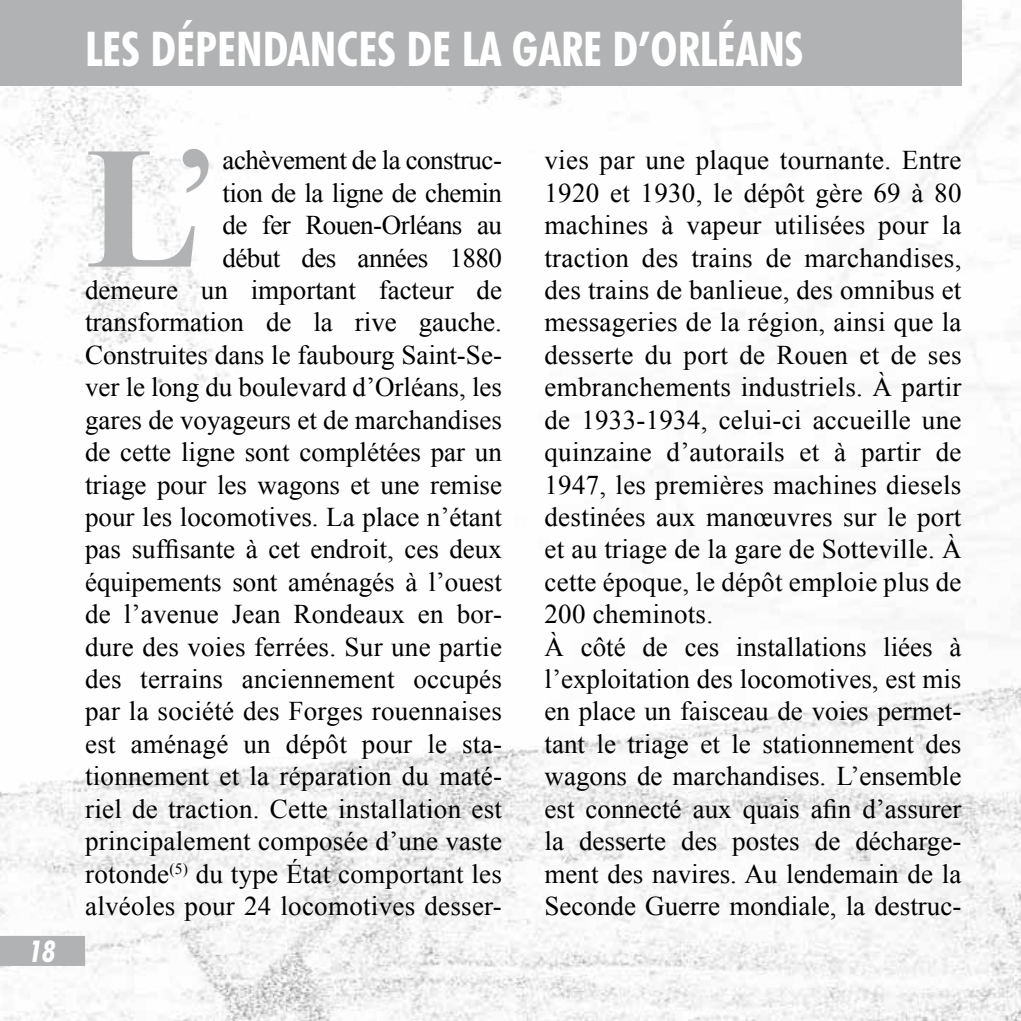
<style>
.page{position:relative;width:1021px;height:1021px;background:#fff}
.page>*{position:absolute;margin:0;border:0;box-sizing:border-box;transform-origin:0 0}
.t1{font:700 173.7px "Times New Roman";color:#b1b2b3}
.t2{font:700 condensed 48px "Futura BT";color:#fff}
.t3{font:italic 700 condensed 30px "Futura BT";color:#fff}
.t4{font:27px/32.4px "Times New Roman";letter-spacing:.01em;color:#000;text-align:right}
.s1{font-weight:400}
</style>
<div class="page">
<img style="left:0;top:0;width:1020px;height:1020px">
<div style="left:0;top:935px;width:85px;height:30px;background:#b1b2b3"></div>
<div style="left:0;top:0;width:961px;height:85px;background:#b1b2b3"></div>
<h2 class="t2" style="left:85px;top:20px;width:719px">LES DÉPENDANCES DE LA GARE D’ORLÉANS</h2>
<p class="t3" style="left:29px;top:932px;width:28px">18</p>
<h1 class="t1" style="left:85px;top:108px;width:141px">L<span class="s1">’</span></h1>
<p class="t4" style="left:85px;top:144px;width:418px">achèvement de la construc-<br>tion de la ligne de chemin<br>de fer Rouen-Orléans au<br>début des années 1880<br>demeure un important facteur de transformation de la rive gauche.<br>Construites dans le faubourg Saint-Se&shy;ver le long du boulevard d’Orléans, les gares de voyageurs et de marchandises de cette ligne sont complétées par un triage pour les wagons et une remise pour les locomotives. La place n’étant pas suffisante à cet endroit, ces deux équipements sont aménagés à l’ouest de l’avenue Jean Rondeaux en bor&shy;dure des voies ferrées. Sur une partie des terrains anciennement occupés par la société des Forges rouennaises est aménagé un dépôt pour le sta&shy;tionnement et la réparation du maté&shy;riel de traction. Cette installation est principalement composée d’une vaste rotonde<sup>(5)</sup> du type État comportant les alvéoles pour 24 locomotives desser-</p>
<p class="t4" style="left:544px;top:144px;width:418px;text-align:left">vies par une plaque tournante. Entre 1920 et 1930, le dépôt gère 69 à 80 machines à vapeur utilisées pour la traction des trains de marchandises, des trains de banlieue, des omnibus et messageries de la région, ainsi que la desserte du port de Rouen et de ses embranchements industriels. À partir de 1933-1934, celui-ci accueille une quinzaine d’autorails et à partir de 1947, les premières machines diesels destinées aux manœuvres sur le port et au triage de la gare de Sotteville. À cette époque, le dépôt emploie plus de 200 cheminots.<br>À côté de ces installations liées à l’exploitation des locomotives, est mis en place un faisceau de voies permet&shy;tant le triage et le stationnement des wagons de marchandises. L’ensemble est connecté aux quais afin d’assurer la desserte des postes de décharge&shy;ment des navires. Au lendemain de la Seconde Guerre mondiale, la destruc-</p>
</div>
